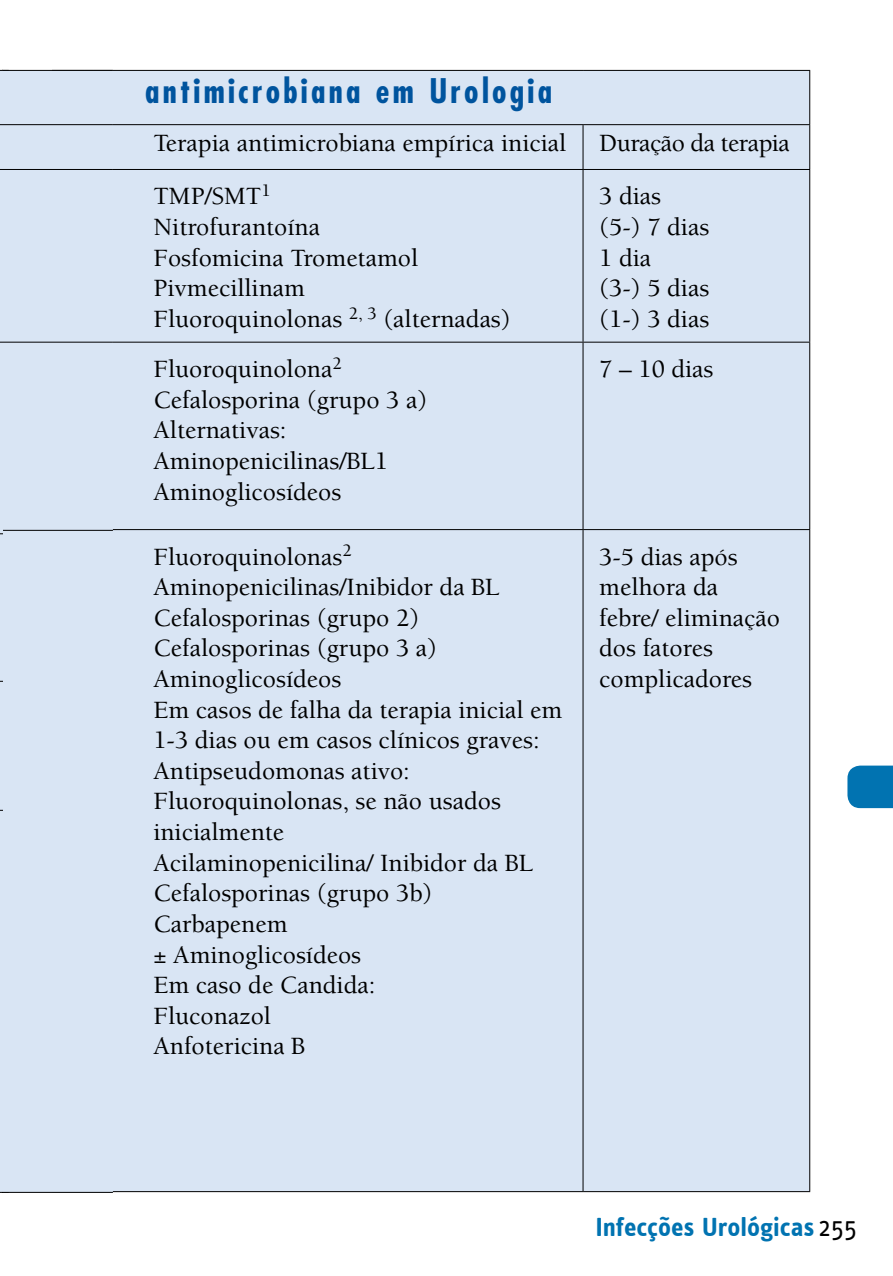
<style>
.page{position:relative;width:893px;height:1276px;background:#fff}
.page>*{position:absolute;margin:0;border:0;box-sizing:border-box;transform-origin:0 0}
.t1{font:700 condensed 33px "Futura";letter-spacing:.1em;color:#00549e}
.t2{font:700 27px "Info Text";color:#0173b1}
.t3{font:500 25.5px/30.6px "Berkeley Std";color:#000}
.t4{font:500 25.5px "Berkeley Std";letter-spacing:-.02em;color:#000}
.s1{font-weight:400;color:#000}
</style>
<div class="page">
<svg style="left:847px;top:765px;width:46px;height:43px;background:#0f7ab5"></svg>
<div style="left:113px;top:71px;width:696px;height:1120px;background:#d9e5f4"></div>
<hr style="left:94px;top:70px;width:489px;height:1px;background:#000">
<hr style="left:583px;top:70px;width:227px;height:1px;background:#000">
<hr style="left:809px;top:71px;width:1px;height:53px;background:#000">
<hr style="left:94px;top:124px;width:489px;height:1px;background:#000">
<hr style="left:583px;top:124px;width:227px;height:1px;background:#000">
<hr style="left:582px;top:125px;width:2px;height:44px;background:#000">
<hr style="left:809px;top:125px;width:1px;height:44px;background:#000">
<hr style="left:94px;top:169px;width:489px;height:1px;background:#000">
<hr style="left:583px;top:169px;width:227px;height:1px;background:#000">
<hr style="left:582px;top:170px;width:2px;height:172px;background:#000">
<hr style="left:809px;top:170px;width:1px;height:172px;background:#000">
<hr style="left:94px;top:342px;width:489px;height:1px;background:#000">
<hr style="left:583px;top:342px;width:227px;height:1px;background:#000">
<hr style="left:582px;top:343px;width:2px;height:186px;background:#000">
<hr style="left:809px;top:343px;width:1px;height:186px;background:#000">
<hr style="left:94px;top:529px;width:489px;height:1px;background:#000">
<hr style="left:583px;top:529px;width:227px;height:1px;background:#000">
<hr style="left:582px;top:530px;width:2px;height:661px;background:#000">
<hr style="left:809px;top:530px;width:1px;height:661px;background:#000">
<hr style="left:94px;top:1191px;width:489px;height:1px;background:#000">
<hr style="left:583px;top:1191px;width:227px;height:1px;background:#000">
<div style="left:9px;top:71px;width:104px;height:1120px;background:#d9e5f4"></div>
<hr style="left:2px;top:70px;width:111px;height:1px;background:#000">
<hr style="left:2px;top:124px;width:111px;height:1px;background:#000">
<hr style="left:2px;top:169px;width:111px;height:1px;background:#000">
<hr style="left:2px;top:342px;width:111px;height:1px;background:#000">
<hr style="left:2px;top:530px;width:111px;height:1px;background:#000">
<hr style="left:2px;top:1191px;width:111px;height:2px;background:#000">
<div style="left:0;top:70px;width:9px;height:1123px;background:#d9e5f4"></div>
<p class="t1" style="left:145px;top:70px;width:408px">antimicrobiana em Urologia</p>
<p class="t3" style="left:153px;top:128px;width:414px">Terapia antimicrobiana empírica inicial</p>
<p class="t4" style="left:599px;top:130px;width:192px">Duração da terapia</p>
<p class="t3" style="left:153px;top:182px;width:359px">TMP/SMT<sup>1<br></sup>Nitrofurantoína<br>Fosfomicina Trometamol<br>Pivmecillinam<br>Fluoroquinolonas <sup>2,</sup> <sup>3</sup> (alternadas)</p>
<p class="t3" style="left:599px;top:182px;width:112px">3 dias<br>(5-) 7 dias<br>1 dia<br>(3-) 5 dias (1-) 3 dias</p>
<p class="t3" style="left:153px;top:354px;width:275px">Fluoroquinolona<sup>2<br></sup>Cefalosporina (grupo 3 a)<br>Alternativas:<br>Aminopenicilinas/BL1<br>Aminoglicosídeos</p>
<p class="t3" style="left:599px;top:354px;width:116px">7 – 10 dias</p>
<p class="t3" style="left:153px;top:542px;width:410px">Fluoroquinolonas<sup>2<br></sup>Aminopenicilinas/Inibidor da BL<br>Cefalosporinas (grupo 2)<br>Cefalosporinas (grupo 3 a)<br>Aminoglicosídeos<br>Em casos de falha da terapia inicial em<br>1-3 dias ou em casos clínicos graves:<br>Antipseudomonas ativo:<br>Fluoroquinolonas, se não usados inicialmente<br>Acilaminopenicilina/ Inibidor da BL<br>Cefalosporinas (grupo 3b)<br>Carbapenem<br>± Aminoglicosídeos<br>Em caso de Candida:<br>Fluconazol<br>Anfotericina B</p>
<p class="t3" style="left:599px;top:542px;width:182px">3-5 dias após melhora da febre/ eliminação dos fatores complicadores</p>
<p class="t2" style="left:598px;top:1213px;width:263px">Infecções Urológicas<span class="s1">25513</span></p>
</div>
